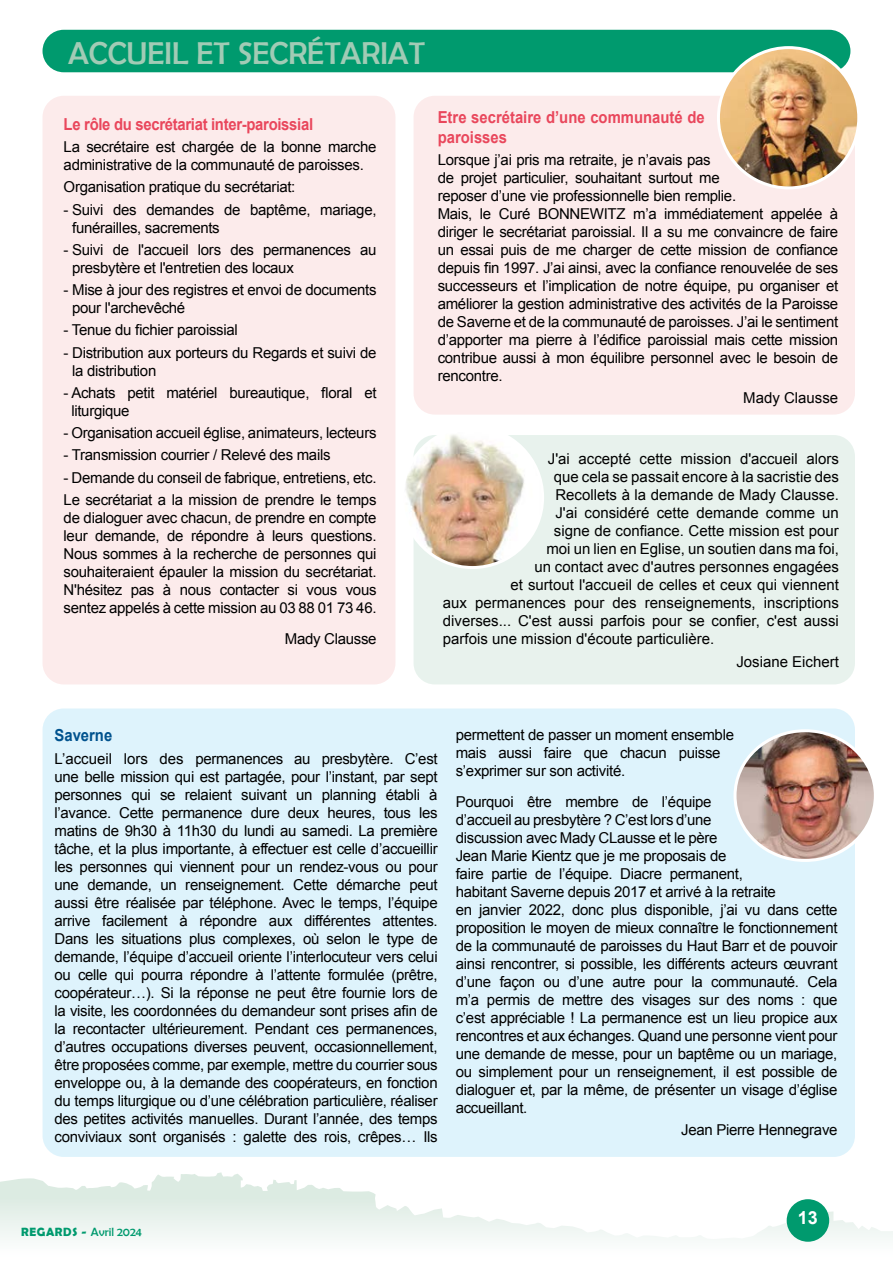
<style>
.page{position:relative;width:893px;height:1263px;background:#fff}
.page>*{position:absolute;margin:0;border:0;box-sizing:border-box;transform-origin:0 0}
.t1{font:31.65px "Berlin Sans FB";color:#a1cbb5}
.t2{font:700 18px "Arial";color:#fff}
.t3{font:700 16.5px/19.5px "Arial";color:#e9475c;scale:.9 1}
.t4{font:700 16.5px "Arial";letter-spacing:-.02em;color:#e9475c;scale:.9 1}
.t5{font:700 16.5px "Arial";color:#00528e;scale:.9 1}
.t6{font:15px/18px "Arial";letter-spacing:-.02em;color:#000}
.t7{font:15px "Arial";color:#000}
.t8{font:12px "Berlin Sans FB";color:#009a6e}
.s1{font-family:"Berlin Sans FB Demi";font-weight:700}
</style>
<div class="page">
<svg style="left:0;top:1172px;width:893px;height:70px"></svg>
<div style="left:787px;top:1199px;width:42px;height:43px;background:#009a6e;border-radius:50%"></div>
<div style="left:43px;top:30px;width:807px;height:42px;background:#009a6e;border-radius:21px"></div>
<div style="left:43px;top:96px;width:352px;height:588px;background:#fcebeb;border-radius:21px"></div>
<div style="left:414px;top:435px;width:441px;height:249px;background:#e8f2ed;border-radius:21px"></div>
<div style="left:43px;top:708px;width:812px;height:449px;background:#def3fc;border-radius:21px"></div>
<img style="left:405px;top:434px;width:138px;height:133px">
<div style="left:401px;top:426px;width:143px;height:143px;border:3px solid #fff;border-radius:50%"></div>
<img style="left:737px;top:733px;width:136px;height:126px">
<div style="left:733px;top:729px;width:144px;height:133px;border:3px solid #fff;border-radius:50%"></div>
<div style="left:414px;top:96px;width:441px;height:319px;background:#fcebeb;border-radius:21px"></div>
<img style="left:718px;top:48px;width:141px;height:140px;border-radius:70px">
<div style="left:717px;top:46px;width:143px;height:143px;border:3px solid #fff;border-radius:50%"></div>
<p class="t1" style="left:68px;top:35px;width:359px">ACCUEIL ET SECRÉTARIAT</p>
<p class="t4" style="left:64px;top:113px;width:279px">Le rôle du secrétariat inter-paroissial</p>
<p class="t6" style="left:64px;top:138px;width:314px">La secrétaire est chargée de la bonne marche administrative de la communauté de paroisses.</p>
<p class="t6" style="left:64px;top:178px;width:233px">Organisation pratique du secrétariat:</p>
<p class="t6" style="left:72px;top:200px;width:306px;text-indent:-9px">- Suivi des demandes de baptême, mariage, funérailles, sacrements</p>
<p class="t6" style="left:72px;top:241px;width:306px;text-indent:-9px">- Suivi de l'accueil lors des permanences au presbytère et l'entretien des locaux</p>
<p class="t6" style="left:72px;top:281px;width:306px;text-indent:-9px">- Mise à jour des registres et envoi de documents pour l'archevêché</p>
<p class="t6" style="left:64px;top:321px;width:176px">- Tenue du fichier paroissial</p>
<p class="t6" style="left:72px;top:343px;width:306px;text-indent:-9px">- Distribution aux porteurs du Regards et suivi de la distribution</p>
<p class="t6" style="left:71px;top:384px;width:307px;text-indent:-8px">- Achats petit matériel bureautique, floral et liturgique</p>
<p class="t6" style="left:64px;top:424px;width:314px">- Organisation accueil église, animateurs, lecteurs</p>
<p class="t6" style="left:64px;top:446px;width:268px">- Transmission courrier / Relevé des mails</p>
<p class="t6" style="left:64px;top:468px;width:314px">- Demande du conseil de fabrique, entretiens, etc.</p>
<p class="t6" style="left:64px;top:491px;width:314px;text-align:justify">Le secrétariat a la mission de prendre le temps de dialoguer avec chacun, de prendre en compte leur demande, de répondre à leurs questions.<br>Nous sommes à la recherche de personnes qui souhaiteraient épauler la mission du secrétariat.<br>N'hésitez pas à nous contacter si vous vous sentez appelés à cette mission au 03 88 01 73 46.</p>
<p class="t6" style="left:285px;top:629px;width:93px">Mady Clausse</p>
<p class="t3" style="left:438px;top:108px;width:298px">Etre secrétaire d’une communauté de paroisses</p>
<p class="t6" style="left:438px;top:151px;width:402px">Lorsque j’ai pris ma retraite, je n’avais pas<br>de projet particulier, souhaitant surtout me<br>reposer d’une vie professionnelle bien remplie.<br>Mais, le Curé BONNEWITZ m’a immédiatement appelée à diriger le secrétariat paroissial. Il a su me convaincre de faire un essai puis de me charger de cette mission de confiance depuis fin 1997. J’ai ainsi, avec la confiance renouvelée de ses successeurs et l’implication de notre équipe, pu organiser et améliorer la gestion administrative des activités de la Paroisse de Saverne et de la communauté de paroisses. J’ai le sentiment d’apporter ma pierre à l’édifice paroissial mais cette mission contribue aussi à mon équilibre personnel avec le besoin de rencontre.</p>
<p class="t7" style="left:743px;top:388px;width:97px">Mady Clausse</p>
<p class="t7" style="left:548px;top:449px;width:292px">J'ai accepté cette mission d'accueil alors</p>
<p class="t7" style="left:554px;top:467px;width:286px">que cela se passait encore à la sacristie des</p>
<p class="t7" style="left:555px;top:485px;width:285px">Recollets à la demande de Mady Clausse.</p>
<p class="t7" style="left:555px;top:503px;width:285px">J'ai considéré cette demande comme un</p>
<p class="t7" style="left:554px;top:521px;width:286px">signe de confiance. Cette mission est pour</p>
<p class="t7" style="left:546px;top:539px;width:294px">moi un lien en Eglise, un soutien dans ma foi,</p>
<p class="t7" style="left:534px;top:557px;width:306px">un contact avec d'autres personnes engagées</p>
<p class="t7" style="left:510px;top:575px;width:330px">et surtout l'accueil de celles et ceux qui viennent</p>
<p class="t7" style="left:443px;top:593px;width:397px">aux permanences pour des renseignements, inscriptions</p>
<p class="t7" style="left:443px;top:611px;width:397px">diverses... C'est aussi parfois pour se confier, c'est aussi</p>
<p class="t7" style="left:443px;top:629px;width:273px">parfois une mission d'écoute particulière.</p>
<p class="t7" style="left:736px;top:651px;width:104px">Josiane Eichert</p>
<p class="t5" style="left:55px;top:725px;width:66px">Saverne</p>
<p class="t6" style="left:55px;top:749px;width:385px;text-align:justify">L’accueil lors des permanences au presbytère. C’est une belle mission qui est partagée, pour l’instant, par sept personnes qui se relaient suivant un planning établi à l’avance. Cette permanence dure deux heures, tous les matins de 9h30 à 11h30 du lundi au samedi. La première tâche, et la plus importante, à effectuer est celle d’accueillir les personnes qui viennent pour un rendez-vous ou pour une demande, un renseignement. Cette démarche peut aussi être réalisée par téléphone. Avec le temps, l’équipe arrive facilement à répondre aux différentes attentes.<br>Dans les situations plus complexes, où selon le type de demande, l’équipe d’accueil oriente l’interlocuteur vers celui ou celle qui pourra répondre à l’attente formulée (prêtre, coopérateur…). Si la réponse ne peut être fournie lors de la visite, les coordonnées du demandeur sont prises afin de la recontacter ultérieurement. Pendant ces permanences, d’autres occupations diverses peuvent, occasionnellement, être proposées comme, par exemple, mettre du courrier sous enveloppe ou, à la demande des coopérateurs, en fonction du temps liturgique ou d’une célébration particulière, réaliser des petites activités manuelles. Durant l’année, des temps conviviaux sont organisés : galette des rois, crêpes… Ils</p>
<p class="t6" style="left:456px;top:726px;width:280px">permettent de passer un moment ensemble mais aussi faire que chacun puisse s’exprimer sur son activité.</p>
<p class="t6" style="left:456px;top:793px;width:383px">Pourquoi être membre de l’équipe<br>d’accueil au presbytère ? C’est lors d’une<br>discussion avec Mady CLausse et le père<br>Jean Marie Kientz que je me proposais de<br>faire partie de l’équipe. Diacre permanent,<br>habitant Saverne depuis 2017 et arrivé à la retraite<br>en janvier 2022, donc plus disponible, j’ai vu dans cette proposition le moyen de mieux connaître le fonctionnement de la communauté de paroisses du Haut Barr et de pouvoir ainsi rencontrer, si possible, les différents acteurs œuvrant d’une façon ou d’une autre pour la communauté. Cela m’a permis de mettre des visages sur des noms : que c’est appréciable ! La permanence est un lieu propice aux rencontres et aux échanges. Quand une personne vient pour une demande de messe, pour un baptême ou un mariage, ou simplement pour un renseignement, il est possible de dialoguer et, par la même, de présenter un visage d’église accueillant.</p>
<p class="t6" style="left:681px;top:1121px;width:158px">Jean Pierre Hennegrave</p>
<p class="t8" style="left:21px;top:1225px;width:122px"><span class="s1">REGARDS -</span> Avril 2024</p>
<p class="t2" style="left:798px;top:1206px;width:22px">13</p>
</div>
